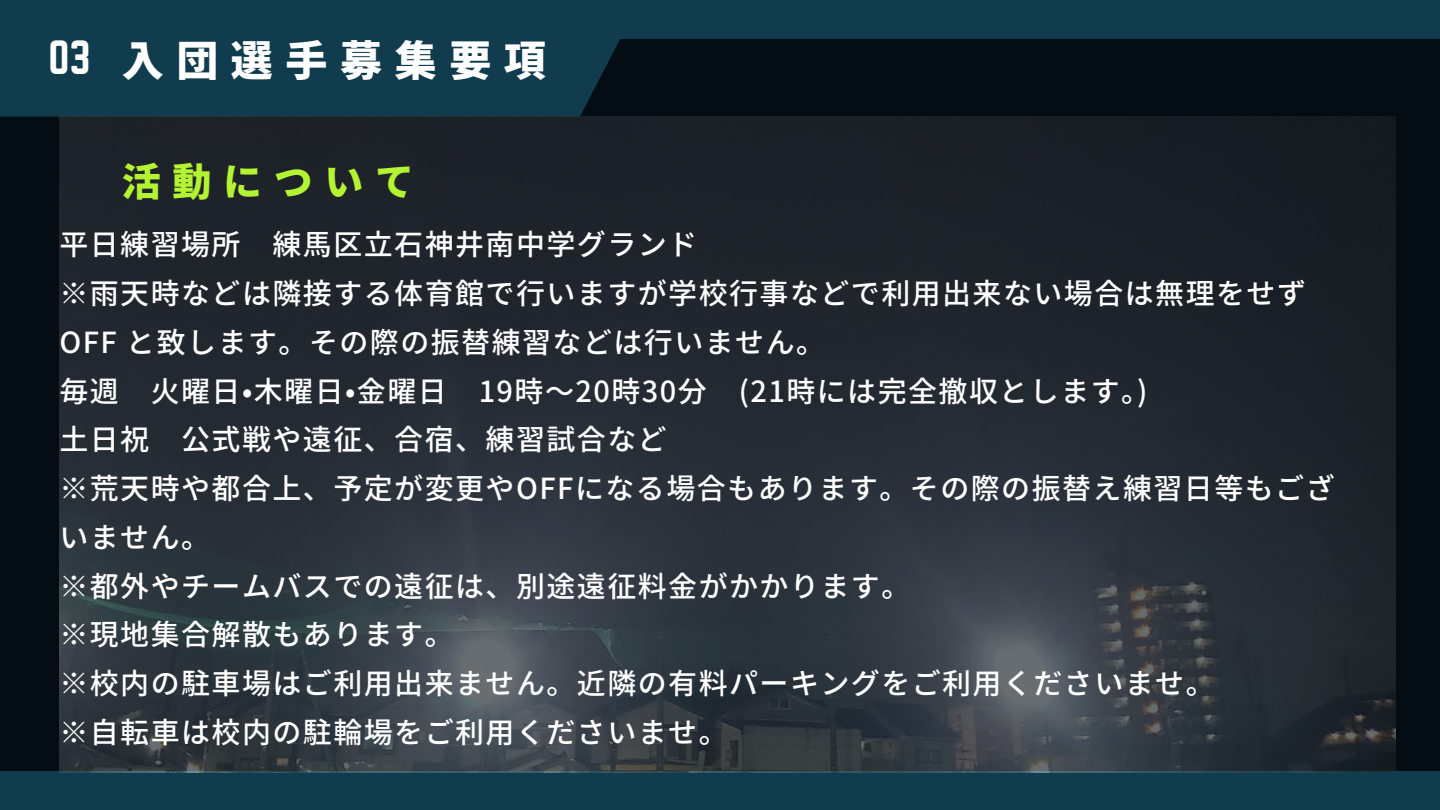
<style>
.page{position:relative;width:1440px;height:810px;background:#040d13}
.page>*{position:absolute;margin:0;border:0;box-sizing:border-box;transform-origin:0 0}
.t1{font:900 42px "Noto Sans JP";letter-spacing:.3em;color:#fff}
.t2{font:42px "Norwester";color:#fff}
.t3{font:900 39px "Noto Sans JP";letter-spacing:.3em;color:#b4f332}
.t4{font:500 29px/48.8px "Noto Sans JP";letter-spacing:.05em;color:#fff}
</style>
<div class="page">
<div style="left:0;top:0;width:1440px;height:38px;background:#113c4d"></div>
<div style="left:0;top:772px;width:1440px;height:38px;background:#113c4d"></div>
<svg style="left:0;top:38px;width:640px;height:79px;background:#103949"></svg>
<img style="left:59px;top:117px;width:1336px;height:655px">
<p class="t2" style="left:48px;top:32px;width:44px">03</p>
<h1 class="t1" style="left:122px;top:27px;width:426px">入団選手募集要項</h1>
<p class="t3" style="left:122px;top:151px;width:294px">活動について</p>
<h1 class="t4" style="left:59px;top:219px;width:639px">平日練習場所 練馬区立石神井南中学グランド</h1>
<p class="t4" style="left:59px;top:268px;width:1248px">※雨天時などは隣接する体育館で行いますが学校行事などで利用出来ない場合は無理をせず<br>OFF と致します。その際の振替練習などは行いません。</p>
<p class="t4" style="left:59px;top:365px;width:379px">毎週 火曜日 •木曜日 •金曜日</p>
<p class="t4" style="left:479px;top:365px;width:673px">19時～20時30分 (21時には完全撤収とします。)</p>
<p class="t4" style="left:59px;top:414px;width:609px">土日祝 公式戦や遠征、合宿、練習試合など</p>
<p class="t4" style="left:59px;top:463px;width:1277px">※荒天時や都合上、予定が変更やOFFになる場合もあります。その際の振替え練習日等もございません。</p>
<p class="t4" style="left:59px;top:560px;width:852px">※都外やチームバスでの遠征は、別途遠征料金がかかります。</p>
<p class="t4" style="left:59px;top:609px;width:396px">※現地集合解散もあります。</p>
<p class="t4" style="left:59px;top:658px;width:1157px">※校内の駐車場はご利用出来ません。近隣の有料パーキングをご利用くださいませ。</p>
<p class="t4" style="left:59px;top:706px;width:670px">※自転車は校内の駐輪場をご利用くださいませ。</p>
</div>
